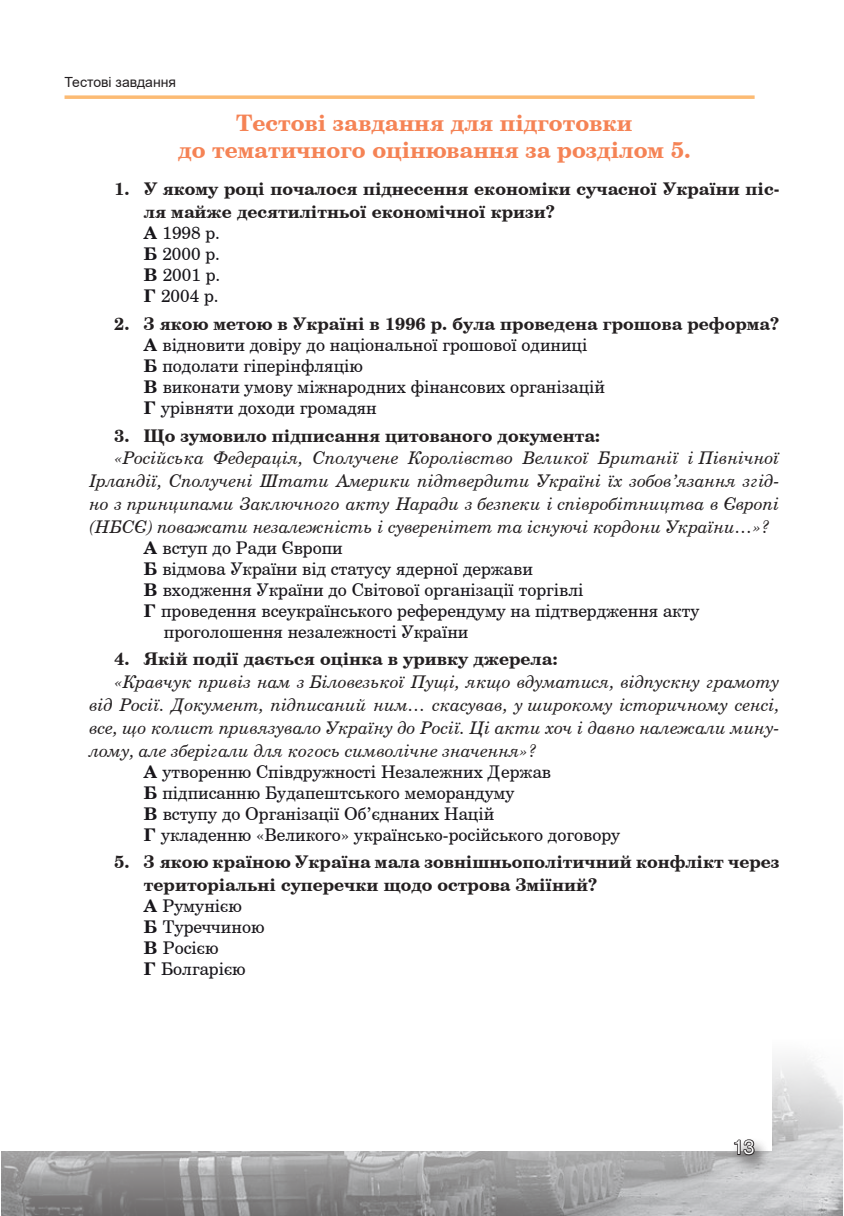
<style>
.page{position:relative;width:844px;height:1216px;background:#fff}
.page>*{position:absolute;margin:0;border:0;box-sizing:border-box;transform-origin:0 0}
.параграф_практичної{font:700 22.75px/26.2px "Century Schoolbook BT";color:#f58355;text-align:center}
.t1{font:19.25px "Pragmatica Plain";color:#fff}
.абвг{font:17.5px/21px "Century Schoolbook BT";color:#17151a}
.текст{font:italic 17.5px/22.8px "Century Schoolbook BT";color:#231f20;text-align:justify}
.t2{font:700 17.5px/22.8px "Century Schoolbook BT";color:#231f20}
.t3{font:14px "Arial";color:#231f20}
.s1{font-weight:700}
</style>
<div class="page">
<img style="left:2px;top:1057px;width:840px;height:158px">
<div style="left:0;top:953px;width:771px;height:197px;background:#fff"></div>
<div style="left:729px;top:1137px;width:40px;height:36px;background:#231f20;opacity:.75"></div>
<svg style="left:732px;top:1137px;width:23px;height:19px"></svg>
<svg style="left:64px;top:95px;width:690px;height:4px;background:#fcc384"></svg>
<p class="t3" style="left:64px;top:72px;width:113px">Тестові завдання</p>
<p class="параграф_практичної" style="left:178px;top:110px;width:514px">Тестові завдання для підготовки<br>до тематичного оцінювання за розділом 5.</p>
<p class="t2" style="left:144px;top:177px;width:636px;text-indent:-30px">1. У якому році почалося піднесення економіки сучасної України піс&shy;ля майже десятилітньої економічної кризи?</p>
<p class="абвг" style="left:144px;top:222px;width:78px"><span class="s1">А</span> 1998 р.</p>
<p class="абвг" style="left:144px;top:243px;width:77px"><span class="s1">Б</span> 2000 р.</p>
<p class="абвг" style="left:144px;top:264px;width:78px"><span class="s1">В</span> 2001 р.</p>
<p class="абвг" style="left:144px;top:285px;width:76px"><span class="s1">Г</span> 2004 р.</p>
<p class="t2" style="left:114px;top:312px;width:666px">2. З якою метою в Україні в 1996 р. була проведена грошова реформа?</p>
<p class="абвг" style="left:144px;top:334px;width:445px"><span class="s1">А</span> відновити довіру до національної грошової одиниці</p>
<p class="абвг" style="left:144px;top:355px;width:220px"><span class="s1">Б</span> подолати гіперінфляцію</p>
<p class="абвг" style="left:144px;top:376px;width:462px"><span class="s1">В</span> виконати умову міжнародних фінансових організацій</p>
<p class="абвг" style="left:144px;top:397px;width:234px"><span class="s1">Г</span> урівняти доходи громадян</p>
<p class="t2" style="left:114px;top:423px;width:487px">3. Що зумовило підписання цитованого документа:</p>
<p class="текст" style="left:89px;top:446px;width:691px;text-indent:25px">«Російська Федерація, Сполучене Королівство Великої Британії і Північної Ірландії, Сполучені Штати Америки підтвердити Україні їх зобов’язання згід&shy;но з принципами Заключного акту Наради з безпеки і співробітництва в Європі (НБСЄ) поважати незалежність і суверенітет та існуючі кордони України…»?</p>
<p class="абвг" style="left:144px;top:536px;width:200px"><span class="s1">А</span> вступ до Ради Європи</p>
<p class="абвг" style="left:144px;top:557px;width:390px"><span class="s1">Б</span> відмова України від статусу ядерної держави</p>
<p class="абвг" style="left:144px;top:578px;width:441px"><span class="s1">В</span> входження України до Світової організації торгівлі</p>
<p class="абвг" style="left:164px;top:599px;width:537px;text-indent:-20px"><span class="s1">Г</span> проведення всеукраїнського референдуму на підтвердження акту проголошення незалежності України</p>
<p class="t2" style="left:114px;top:647px;width:445px">4. Якій події дається оцінка в уривку джерела:</p>
<p class="текст" style="left:89px;top:670px;width:691px;text-indent:25px">«Кравчук привіз нам з Біловезької Пущі, якщо вдуматися, відпускну грамоту від Росії. Документ, підписаний ним… скасував, у широкому історичному сенсі, все, що колист привязувало Україну до Росії. Ці акти хоч і давно належали мину&shy;лому, але зберігали для когось символічне значення»?</p>
<p class="абвг" style="left:144px;top:760px;width:408px"><span class="s1">А</span> утворенню Співдружності Незалежних Держав</p>
<p class="абвг" style="left:144px;top:781px;width:372px"><span class="s1">Б</span> підписанню Будапештського меморандуму</p>
<p class="абвг" style="left:144px;top:802px;width:352px"><span class="s1">В</span> вступу до Організації Об’єднаних Націй</p>
<p class="абвг" style="left:144px;top:823px;width:477px"><span class="s1">Г</span> укладенню «Великого» українсько-російського договору</p>
<p class="t2" style="left:144px;top:850px;width:636px;text-indent:-30px">5. З якою країною Україна мала зовнішньополітичний конфлікт через територіальні суперечки щодо острова Зміїний?</p>
<p class="абвг" style="left:144px;top:894px;width:99px"><span class="s1">А</span> Румунією</p>
<p class="абвг" style="left:144px;top:915px;width:122px"><span class="s1">Б</span> Туреччиною</p>
<p class="абвг" style="left:144px;top:936px;width:76px"><span class="s1">В</span> Росією</p>
<p class="абвг" style="left:144px;top:957px;width:103px"><span class="s1">Г</span> Болгарією</p>
<p class="t1" style="left:732px;top:1136px;width:24px">13</p>
</div>
